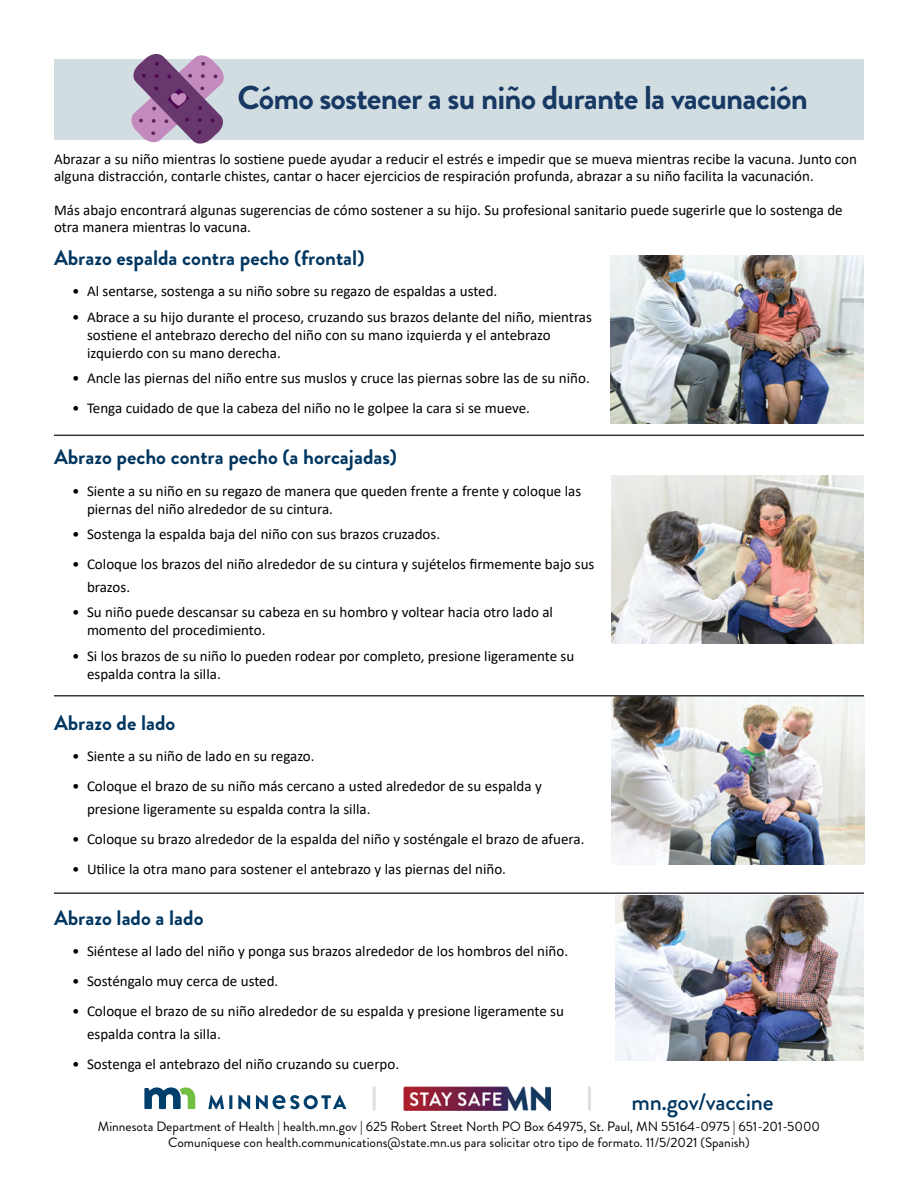
<style>
.page{position:relative;width:918px;height:1188px;background:#fff}
.page>*{position:absolute;margin:0;border:0;box-sizing:border-box;transform-origin:0 0}
.t1{font:700 33px "Brandon Grotesque";letter-spacing:-.025em;color:#173963}
.mn_gov_vaccine{font:500 24px "Brandon Grotesque";letter-spacing:-.01em;color:#003660}
.t2{font:700 21px "Brandon Grotesque";color:#003660}
.body{font:15px/18px "Calibri";color:#000}
.body_10{font:13.5px/16.5px "Brandon Grotesque";color:#000;text-align:center}
</style>
<div class="page">
<div style="left:54px;top:59px;width:810px;height:81px;background:#d1dde1"></div>
<svg style="left:144px;top:1087px;width:51px;height:22px"></svg>
<svg style="left:208px;top:1095px;width:16px;height:14px"></svg>
<hr style="left:229px;top:1095px;width:3px;height:14px;background:#003f6b">
<svg style="left:238px;top:1095px;width:12px;height:14px"></svg>
<svg style="left:256px;top:1095px;width:90px;height:14px"></svg>
<svg style="left:131px;top:54px;width:93px;height:90px"></svg>
<img style="left:611px;top:697px;width:253px;height:167px">
<img style="left:616px;top:895px;width:248px;height:166px">
<img style="left:611px;top:256px;width:253px;height:168px">
<img style="left:611px;top:476px;width:253px;height:168px">
<hr style="left:54px;top:435px;width:810px;height:1px;background:#343841">
<hr style="left:54px;top:695px;width:810px;height:2px;background:#343841">
<hr style="left:54px;top:892px;width:810px;height:2px;background:#343841">
<img style="left:404px;top:1086px;width:146px;height:25px">
<hr style="left:373px;top:1086px;width:3px;height:25px;background:#dfe1df">
<hr style="left:588px;top:1086px;width:3px;height:25px;background:#dfe1df">
<h1 class="t1" style="left:238px;top:74px;width:572px">Cómo sostener a su niño durante la vacunación</h1>
<p class="body" style="left:54px;top:151px;width:804px;line-height:16.5px">Abrazar a su niño mientras lo sostiene puede ayudar a reducir el estrés e impedir que se mueva mientras recibe la vacuna. Junto con alguna distracción, contarle chistes, cantar o hacer ejercicios de respiración profunda, abrazar a su niño facilita la vacunación.</p>
<p class="body" style="left:54px;top:202px;width:790px;line-height:16.5px">Más abajo encontrará algunas sugerencias de cómo sostener a su hijo. Su profesional sanitario puede sugerirle que lo sostenga de otra manera mientras lo vacuna.</p>
<h2 class="t2" style="left:54px;top:243px;width:312px">Abrazo espalda contra pecho (frontal)</h2>
<p class="body" style="left:72px;top:282px;width:427px">• Al sentarse, sostenga a su niño sobre su regazo de espaldas a usted.</p>
<p class="body" style="left:87px;top:307px;width:506px;text-indent:-15px">• Abrace a su hijo durante el proceso, cruzando sus brazos delante del niño, mientras sostiene el antebrazo derecho del niño con su mano izquierda y el antebrazo izquierdo con su mano derecha.</p>
<p class="body" style="left:72px;top:369px;width:519px">• Ancle las piernas del niño entre sus muslos y cruce las piernas sobre las de su niño.</p>
<p class="body" style="left:72px;top:399px;width:459px">• Tenga cuidado de que la cabeza del niño no le golpee la cara si se mueve.</p>
<h2 class="t2" style="left:54px;top:442px;width:345px">Abrazo pecho contra pecho (a horcajadas)</h2>
<p class="body" style="left:87px;top:481px;width:496px;text-indent:-15px">• Siente a su niño en su regazo de manera que queden frente a frente y coloque las piernas del niño alrededor de su cintura.</p>
<p class="body" style="left:72px;top:525px;width:370px">• Sostenga la espalda baja del niño con sus brazos cruzados.</p>
<p class="body" style="left:87px;top:552px;width:509px;line-height:22.5px;text-indent:-15px">• Coloque los brazos del niño alrededor de su cintura y sujételos firmemente bajo sus brazos.</p>
<p class="body" style="left:87px;top:603px;width:467px;text-indent:-15px">• Su niño puede descansar su cabeza en su hombro y voltear hacia otro lado al momento del procedimiento.</p>
<p class="body" style="left:87px;top:646px;width:489px;text-indent:-15px">• Si los brazos de su niño lo pueden rodear por completo, presione ligeramente su espalda contra la silla.</p>
<h2 class="t2" style="left:54px;top:708px;width:123px">Abrazo de lado</h2>
<p class="body" style="left:72px;top:747px;width:244px">• Siente a su niño de lado en su regazo.</p>
<p class="body" style="left:87px;top:774px;width:456px;line-height:22.5px;text-indent:-15px">• Coloque el brazo de su niño más cercano a usted alrededor de su espalda y presione ligeramente su espalda contra la silla.</p>
<p class="body" style="left:72px;top:829px;width:514px">• Coloque su brazo alrededor de la espalda del niño y sosténgale el brazo de afuera.</p>
<p class="body" style="left:72px;top:859px;width:436px">• Utilice la otra mano para sostener el antebrazo y las piernas del niño.</p>
<h2 class="t2" style="left:54px;top:903px;width:151px">Abrazo lado a lado</h2>
<p class="body" style="left:72px;top:942px;width:498px">• Siéntese al lado del niño y ponga sus brazos alrededor de los hombros del niño.</p>
<p class="body" style="left:72px;top:972px;width:208px">• Sosténgalo muy cerca de usted.</p>
<p class="body" style="left:87px;top:999px;width:479px;line-height:22.5px;text-indent:-15px">• Coloque el brazo de su niño alrededor de su espalda y presione ligeramente su espalda contra la silla.</p>
<p class="body" style="left:72px;top:1054px;width:329px">• Sostenga el antebrazo del niño cruzando su cuerpo.</p>
<p class="mn_gov_vaccine" style="left:631px;top:1085px;width:144px">mn.gov/vaccine</p>
<p class="body_10" style="left:98px;top:1118px;width:724px">Minnesota Department of Health | health.mn.gov | 625 Robert Street North PO Box 64975, St. Paul, MN 55164-0975 | 651-201-5000<br>Comuníquese con health.communications@state.mn.us para solicitar otro tipo de formato. 11/5/2021 (Spanish)</p>
</div>
